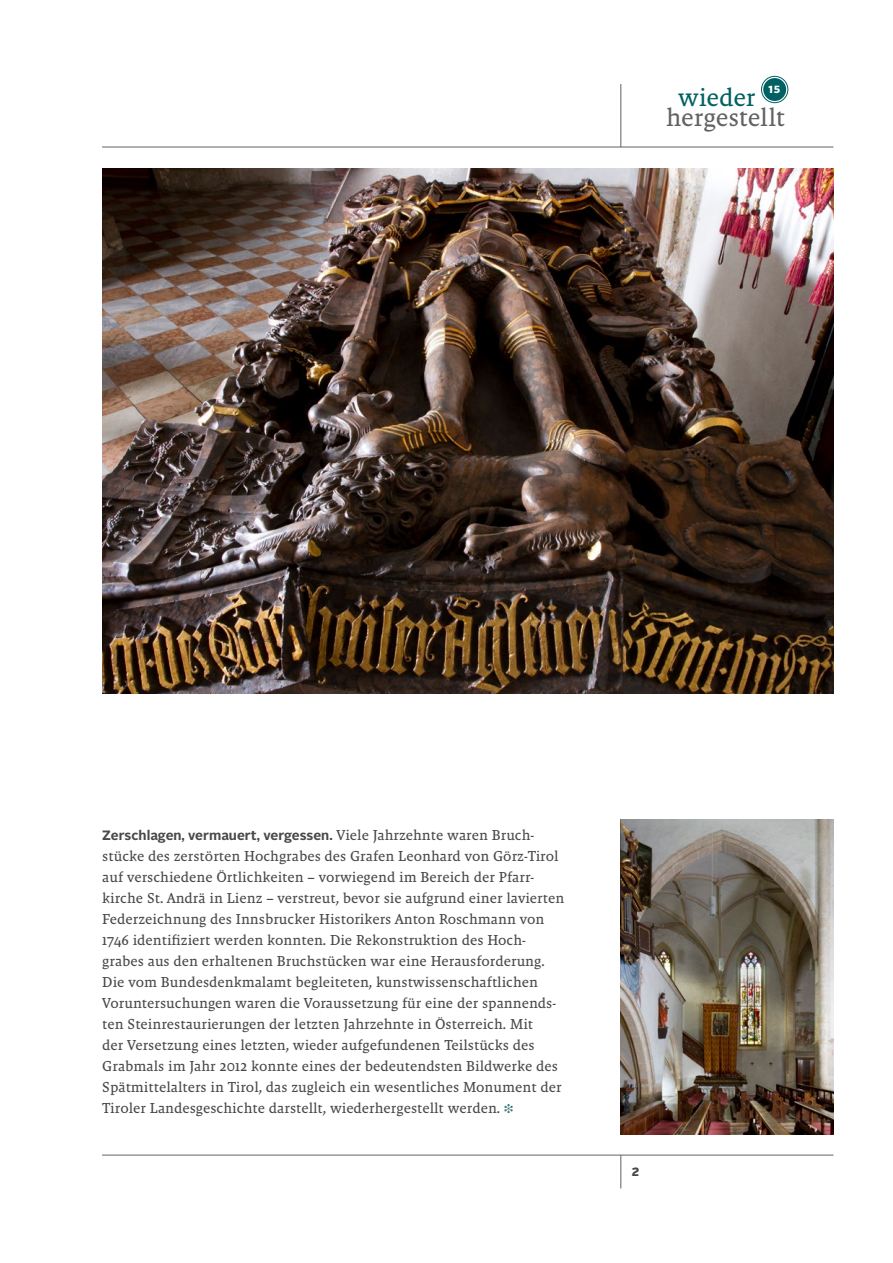
<style>
.page{position:relative;width:893px;height:1263px;background:#fff}
.page>*{position:absolute;margin:0;border:0;box-sizing:border-box;transform-origin:0 0}
.t1{font:25.65px "Malaga OT";letter-spacing:-.01em;color:#626261}
.t2{font:25.65px "Malaga OT";letter-spacing:-.015em;color:#006062}
.t3{font:14.7px/21px "Malaga OT";color:#484847}
.t4{font:700 13.5px "Alright Sans";color:#484847}
.t5{font:900 12px "Alright Sans";color:#484847}
.t6{font:900 10.35px "Alright Sans";color:#fff}
.s1{font-family:"Malaga OT";font-weight:400;font-size:14.7px}
.s2{color:#357275}
</style>
<div class="page">
<hr style="left:102px;top:147px;width:731px;height:1px;background:#626261">
<hr style="left:102px;top:1155px;width:731px;height:1px;background:#626261">
<div style="left:763px;top:78px;width:23px;height:23px;background:#006062;border-radius:50%"></div>
<div style="left:761px;top:76px;width:27px;height:27px;border:1px solid #006062;border-radius:50%"></div>
<hr style="left:621px;top:84px;width:1px;height:63px;background:#626261">
<hr style="left:621px;top:1155px;width:1px;height:33px;background:#626261">
<img style="left:102px;top:168px;width:731px;height:525px">
<img style="left:621px;top:819px;width:212px;height:315px">
<h1 class="t2" style="left:678px;top:83px;width:79px">wieder</h1>
<p class="t6" style="left:769px;top:82px;width:13px">15</p>
<h1 class="t1" style="left:666px;top:103px;width:120px">hergestellt</h1>
<p class="t4" style="left:102px;top:826px;width:433px">Zerschlagen, vermauert, vergessen. <span class="s1">Viele Jahrzehnte waren Bruch-</span></p>
<p class="t3" style="left:102px;top:845px;width:463px">stücke des zerstörten Hochgrabes des Grafen Leonhard von Görz-Tirol auf verschiedene Örtlichkeiten – vorwiegend im Bereich der Pfarr&shy;kirche St. Andrä in Lienz – verstreut, bevor sie aufgrund einer lavierten Federzeichnung des Innsbrucker Historikers Anton Roschmann von 1746 identifiziert werden konnten. Die Rekonstruktion des Hoch&shy;grabes aus den erhaltenen Bruchstücken war eine Herausforderung.<br>Die vom Bundesdenkmalamt begleiteten, kunstwissenschaftlichen Voruntersuchungen waren die Voraussetzung für eine der spannends&shy;ten Steinrestaurierungen der letzten Jahrzehnte in Österreich. Mit<br>der Versetzung eines letzten, wieder aufgefundenen Teilstücks des Grabmals im Jahr 2012 konnte eines der bedeutendsten Bildwerke des Spätmittelalters in Tirol, das zugleich ein wesentliches Monument der Tiroler Landesgeschichte darstellt, wiederhergestellt werden. <span class="s2">❉</span></p>
<p class="t5" style="left:631px;top:1163px;width:9px">2</p>
</div>
